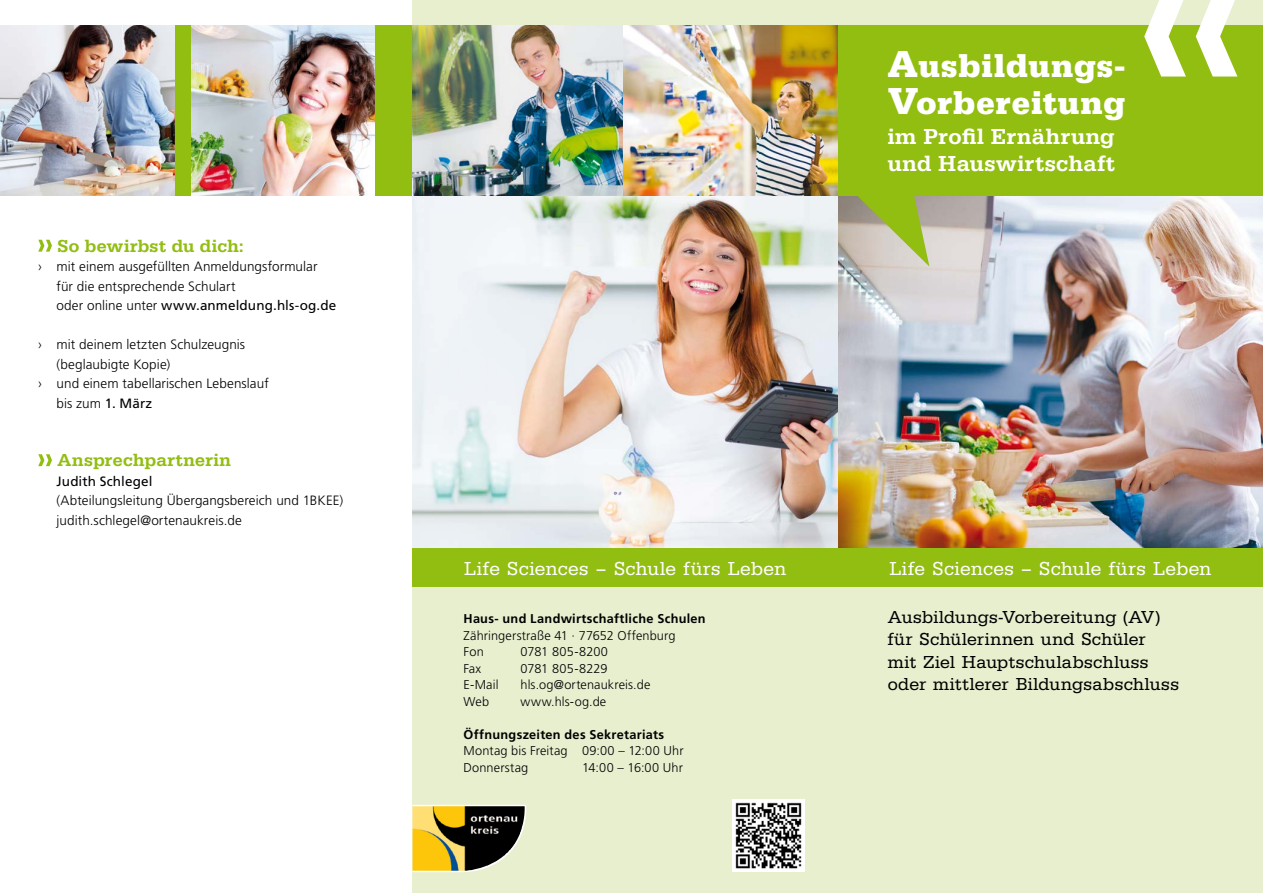
<style>
.page{position:relative;width:1263px;height:893px;background:#fff}
.page>*{position:absolute;margin:0;border:0;box-sizing:border-box;transform-origin:0 0}
.t1{font:700 33px/37.5px "URW Egyptienne T";letter-spacing:.025em;color:#fff}
.t2{font:500 22.5px/27px "URW Egyptienne T";letter-spacing:.025em;color:#fff}
.t3{font:19.5px "URW Egyptienne T";letter-spacing:.02em;color:#fff}
.t4{font:18px/22.5px "URW Egyptienne T";letter-spacing:.02em;color:#000}
.t5{font:500 18px "URW Egyptienne T";letter-spacing:.02em;color:#92bd11}
.t6{font:300 13.5px/19.5px "Frutiger";letter-spacing:.005em;color:#000}
.t7{font:13.5px "Frutiger";letter-spacing:.01em;color:#000}
.t8{font:300 12.75px/16.5px "Frutiger";letter-spacing:.01em;color:#000}
.t9{font:700 12.75px "Frutiger";letter-spacing:.02em;color:#000}
.s1{font-weight:400}
.s2{font-size:39px}
</style>
<div class="page">
<div style="left:412px;top:0;width:426px;height:893px;background:#e7efcf"></div>
<div style="left:838px;top:0;width:425px;height:893px;background:#e7efcf"></div>
<img style="left:838px;top:196px;width:425px;height:353px">
<svg style="left:38px;top:240px;width:14px;height:12px"></svg>
<svg style="left:38px;top:454px;width:14px;height:12px"></svg>
<img style="left:412px;top:196px;width:426px;height:353px">
<img style="left:651px;top:219px;width:23px;height:104px">
<div style="left:412px;top:549px;width:851px;height:38px;background:#92bd11"></div>
<svg style="left:412px;top:805px;width:114px;height:67px"></svg>
<img style="left:412px;top:806px;width:113px;height:65px">
<div style="left:732px;top:799px;width:73px;height:73px;background:#fff"></div>
<img style="left:412px;top:26px;width:851px;height:170px">
<svg style="left:855px;top:179px;width:74px;height:88px;background:#acbd64"></svg>
<div style="left:0;top:26px;width:412px;height:170px;background:#92bd11"></div>
<img style="left:0;top:26px;width:174px;height:170px">
<img style="left:191px;top:26px;width:183px;height:170px">
<svg style="left:1144px;top:0;width:93px;height:77px"></svg>
<img style="left:735px;top:802px;width:67px;height:67px">
<h3 class="t5" style="left:58px;top:235px;width:188px">So bewirbst du dich:</h3>
<p class="t6" style="left:57px;top:257px;width:281px;text-indent:-18px">› mit einem ausgefüllten Anmeldungsformular für die entsprechende Schulart<br>oder online unter <span class="s1">www.anmeldung.hls-og.de</span></p>
<p class="t6" style="left:38px;top:335px;width:208px">› mit deinem letzten Schulzeugnis</p>
<p class="t6" style="left:57px;top:354px;width:115px">(beglaubigte Kopie)</p>
<p class="t6" style="left:38px;top:374px;width:232px">› und einem tabellarischen Lebenslauf</p>
<p class="t6" style="left:57px;top:393px;width:97px">bis zum <span class="s1">1. März</span></p>
<h3 class="t5" style="left:58px;top:450px;width:175px">Ansprechpartnerin</h3>
<p class="t7" style="left:57px;top:473px;width:98px">Judith Schlegel</p>
<p class="t6" style="left:57px;top:491px;width:288px">(Abteilungsleitung Übergangsbereich und 1BKEE) judith.schlegel@ortenaukreis.de</p>
<h1 class="t1" style="left:888px;top:46px;width:239px"><span class="s2">A</span>usbildungs-<br><span class="s2">V</span>orbereitung</h1>
<h2 class="t2" style="left:888px;top:123px;width:229px">im Profil Ernährung und Hauswirtschaft</h2>
<h3 class="t3" style="left:464px;top:557px;width:324px">Life Sciences – Schule fürs Leben</h3>
<h3 class="t3" style="left:889px;top:557px;width:324px">Life Sciences – Schule fürs Leben</h3>
<p class="t9" style="left:463px;top:611px;width:244px">Haus- und Landwirtschaftliche Schulen</p>
<p class="t8" style="left:463px;top:627px;width:213px">Zähringerstraße 41 · 77652 Offenburg<br>Fon</p>
<h3 class="t4" style="left:888px;top:606px;width:293px">Ausbildungs-Vorbereitung (AV) für Schülerinnen und Schüler mit Ziel Hauptschulabschluss oder mittlerer Bildungsabschluss</h3>
<p class="t8" style="left:520px;top:644px;width:89px">0781 805-8200</p>
<p class="t8" style="left:463px;top:660px;width:19px">Fax</p>
<p class="t8" style="left:520px;top:660px;width:89px">0781 805-8229</p>
<p class="t8" style="left:463px;top:677px;width:36px">E-Mail</p>
<p class="t8" style="left:520px;top:677px;width:131px">hls.og@ortenaukreis.de</p>
<p class="t8" style="left:463px;top:693px;width:27px">Web</p>
<p class="t8" style="left:520px;top:693px;width:87px">www.hls-og.de</p>
<p class="t9" style="left:463px;top:727px;width:202px">Öffnungszeiten des Sekretariats</p>
<p class="t8" style="left:463px;top:743px;width:222px">Montag bis Freitag 09:00 – 12:00 Uhr<br>Donnerstag</p>
<p class="t8" style="left:582px;top:759px;width:102px">14:00 – 16:00 Uhr</p>
</div>
